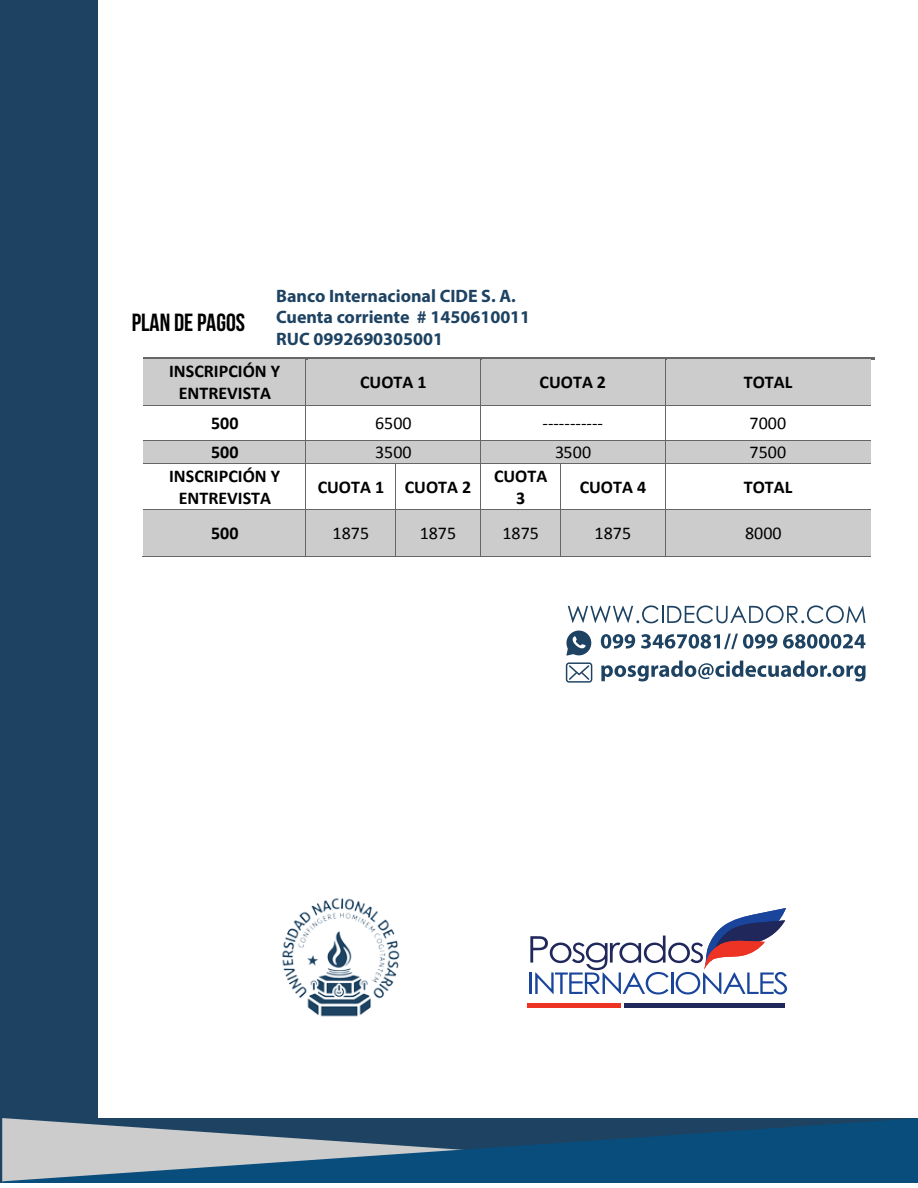
<style>
.page{position:relative;width:918px;height:1188px;background:#fff}
.page>*{position:absolute;margin:0;border:0;box-sizing:border-box;transform-origin:0 0}
.t1{font:24.75px "Bebas Neue";color:#000}
.t2{font:700 18px/21.9px "Calibri";color:#000;text-align:center}
.t3{font:700 18px/21.6px "Myriad Pro";color:#1e4362}
.t4{font:18px "Calibri";color:#000}
</style>
<div class="page">
<div style="left:0;top:0;width:98px;height:1183px;background:#1e4362"></div>
<div style="left:144px;top:360px;width:8px;height:44px;background:#ccc"></div>
<div style="left:298px;top:360px;width:8px;height:44px;background:#ccc"></div>
<hr style="left:144px;top:404px;width:162px;height:1px;background:#ccc">
<div style="left:152px;top:360px;width:146px;height:22px;background:#ccc"></div>
<div style="left:152px;top:382px;width:146px;height:22px;background:#ccc"></div>
<div style="left:306px;top:360px;width:175px;height:11px;background:#ccc"></div>
<div style="left:306px;top:371px;width:8px;height:22px;background:#ccc"></div>
<div style="left:473px;top:371px;width:8px;height:22px;background:#ccc"></div>
<div style="left:306px;top:393px;width:175px;height:12px;background:#ccc"></div>
<div style="left:314px;top:371px;width:159px;height:22px;background:#ccc"></div>
<div style="left:481px;top:360px;width:184px;height:11px;background:#ccc"></div>
<div style="left:481px;top:371px;width:8px;height:22px;background:#ccc"></div>
<div style="left:657px;top:371px;width:8px;height:22px;background:#ccc"></div>
<div style="left:481px;top:393px;width:184px;height:12px;background:#ccc"></div>
<div style="left:489px;top:371px;width:168px;height:22px;background:#ccc"></div>
<div style="left:665px;top:360px;width:206px;height:11px;background:#ccc"></div>
<div style="left:665px;top:371px;width:8px;height:22px;background:#ccc"></div>
<div style="left:863px;top:371px;width:8px;height:22px;background:#ccc"></div>
<div style="left:665px;top:393px;width:206px;height:12px;background:#ccc"></div>
<div style="left:673px;top:371px;width:190px;height:22px;background:#ccc"></div>
<hr style="left:144px;top:357px;width:162px;height:3px;background:#666">
<hr style="left:308px;top:357px;width:173px;height:3px;background:#666">
<hr style="left:483px;top:357px;width:182px;height:3px;background:#666">
<hr style="left:667px;top:357px;width:204px;height:3px;background:#666">
<hr style="left:306px;top:360px;width:1px;height:45px;background:#666">
<hr style="left:481px;top:360px;width:1px;height:45px;background:#666">
<hr style="left:665px;top:360px;width:1px;height:45px;background:#666">
<hr style="left:144px;top:405px;width:162px;height:1px;background:#666">
<hr style="left:306px;top:405px;width:175px;height:1px;background:#666">
<hr style="left:481px;top:405px;width:184px;height:1px;background:#666">
<hr style="left:665px;top:405px;width:206px;height:1px;background:#666">
<hr style="left:306px;top:405px;width:1px;height:36px;background:#666">
<hr style="left:481px;top:405px;width:1px;height:36px;background:#666">
<hr style="left:665px;top:405px;width:1px;height:36px;background:#666">
<div style="left:144px;top:441px;width:8px;height:22px;background:#ccc"></div>
<div style="left:298px;top:441px;width:8px;height:22px;background:#ccc"></div>
<div style="left:152px;top:441px;width:146px;height:22px;background:#ccc"></div>
<div style="left:306px;top:441px;width:8px;height:22px;background:#ccc"></div>
<div style="left:473px;top:441px;width:8px;height:22px;background:#ccc"></div>
<div style="left:314px;top:441px;width:159px;height:22px;background:#ccc"></div>
<div style="left:481px;top:441px;width:8px;height:22px;background:#ccc"></div>
<div style="left:657px;top:441px;width:8px;height:22px;background:#ccc"></div>
<div style="left:489px;top:441px;width:168px;height:22px;background:#ccc"></div>
<div style="left:665px;top:441px;width:8px;height:22px;background:#ccc"></div>
<div style="left:863px;top:441px;width:8px;height:22px;background:#ccc"></div>
<div style="left:673px;top:441px;width:190px;height:22px;background:#ccc"></div>
<hr style="left:144px;top:441px;width:162px;height:1px;background:#666">
<hr style="left:306px;top:441px;width:175px;height:1px;background:#666">
<hr style="left:481px;top:441px;width:184px;height:1px;background:#666">
<hr style="left:665px;top:441px;width:206px;height:1px;background:#666">
<hr style="left:144px;top:463px;width:162px;height:1px;background:#666">
<hr style="left:306px;top:463px;width:90px;height:1px;background:#666">
<hr style="left:396px;top:463px;width:85px;height:1px;background:#666">
<hr style="left:481px;top:463px;width:80px;height:1px;background:#666">
<hr style="left:561px;top:463px;width:104px;height:1px;background:#666">
<svg style="left:665px;top:442px;width:1px;height:21px"></svg>
<hr style="left:665px;top:463px;width:206px;height:1px;background:#666">
<hr style="left:306px;top:463px;width:1px;height:47px;background:#666">
<hr style="left:396px;top:463px;width:1px;height:47px;background:#666">
<hr style="left:481px;top:463px;width:1px;height:47px;background:#666">
<hr style="left:561px;top:463px;width:1px;height:47px;background:#666">
<hr style="left:665px;top:463px;width:1px;height:47px;background:#666">
<div style="left:144px;top:510px;width:162px;height:12px;background:#ccc"></div>
<div style="left:144px;top:522px;width:8px;height:22px;background:#ccc"></div>
<div style="left:298px;top:522px;width:8px;height:22px;background:#ccc"></div>
<div style="left:144px;top:544px;width:162px;height:13px;background:#ccc"></div>
<div style="left:152px;top:522px;width:146px;height:22px;background:#ccc"></div>
<div style="left:306px;top:510px;width:90px;height:12px;background:#ccc"></div>
<div style="left:306px;top:522px;width:8px;height:22px;background:#ccc"></div>
<div style="left:387px;top:522px;width:9px;height:22px;background:#ccc"></div>
<div style="left:306px;top:544px;width:90px;height:13px;background:#ccc"></div>
<div style="left:314px;top:522px;width:73px;height:22px;background:#ccc"></div>
<div style="left:396px;top:510px;width:85px;height:12px;background:#ccc"></div>
<div style="left:396px;top:522px;width:8px;height:22px;background:#ccc"></div>
<div style="left:473px;top:522px;width:8px;height:22px;background:#ccc"></div>
<div style="left:396px;top:544px;width:85px;height:13px;background:#ccc"></div>
<div style="left:404px;top:522px;width:69px;height:22px;background:#ccc"></div>
<div style="left:481px;top:510px;width:80px;height:12px;background:#ccc"></div>
<div style="left:481px;top:522px;width:8px;height:22px;background:#ccc"></div>
<div style="left:553px;top:522px;width:8px;height:22px;background:#ccc"></div>
<div style="left:481px;top:544px;width:80px;height:13px;background:#ccc"></div>
<div style="left:489px;top:522px;width:64px;height:22px;background:#ccc"></div>
<div style="left:561px;top:510px;width:104px;height:12px;background:#ccc"></div>
<div style="left:561px;top:522px;width:8px;height:22px;background:#ccc"></div>
<div style="left:657px;top:522px;width:8px;height:22px;background:#ccc"></div>
<div style="left:561px;top:544px;width:104px;height:13px;background:#ccc"></div>
<div style="left:569px;top:522px;width:88px;height:22px;background:#ccc"></div>
<div style="left:665px;top:510px;width:206px;height:12px;background:#ccc"></div>
<div style="left:665px;top:522px;width:8px;height:22px;background:#ccc"></div>
<div style="left:863px;top:522px;width:8px;height:22px;background:#ccc"></div>
<div style="left:665px;top:544px;width:206px;height:13px;background:#ccc"></div>
<div style="left:673px;top:522px;width:190px;height:22px;background:#ccc"></div>
<hr style="left:144px;top:510px;width:162px;height:1px;background:#666">
<hr style="left:306px;top:510px;width:90px;height:1px;background:#666">
<hr style="left:396px;top:510px;width:85px;height:1px;background:#666">
<hr style="left:481px;top:510px;width:80px;height:1px;background:#666">
<hr style="left:561px;top:510px;width:104px;height:1px;background:#666">
<hr style="left:665px;top:510px;width:206px;height:1px;background:#666">
<hr style="left:142px;top:557px;width:164px;height:1px;background:#666">
<hr style="left:306px;top:510px;width:1px;height:47px;background:#666">
<hr style="left:306px;top:557px;width:90px;height:1px;background:#666">
<hr style="left:396px;top:510px;width:1px;height:47px;background:#666">
<hr style="left:396px;top:557px;width:85px;height:1px;background:#666">
<hr style="left:481px;top:510px;width:1px;height:47px;background:#666">
<hr style="left:481px;top:557px;width:80px;height:1px;background:#666">
<hr style="left:561px;top:510px;width:1px;height:47px;background:#666">
<hr style="left:561px;top:557px;width:104px;height:1px;background:#666">
<hr style="left:665px;top:510px;width:1px;height:47px;background:#666">
<hr style="left:665px;top:557px;width:206px;height:1px;background:#666">
<svg style="left:568px;top:605px;width:297px;height:18px"></svg>
<svg style="left:566px;top:662px;width:26px;height:21px"></svg>
<svg style="left:601px;top:634px;width:34px;height:15px"></svg>
<svg style="left:641px;top:634px;width:136px;height:15px"></svg>
<svg style="left:783px;top:634px;width:82px;height:15px"></svg>
<svg style="left:601px;top:661px;width:265px;height:20px"></svg>
<svg style="left:566px;top:630px;width:26px;height:26px"></svg>
<img style="left:282px;top:898px;width:118px;height:119px">
<hr style="left:529px;top:972px;width:3px;height:22px;background:#1a459c">
<svg style="left:530px;top:908px;width:257px;height:87px"></svg>
<div style="left:527px;top:1003px;width:94px;height:5px;background:#ed3424"></div>
<div style="left:624px;top:1003px;width:161px;height:5px;background:#20275b"></div>
<svg style="left:2px;top:1118px;width:916px;height:65px;background:#3d6989"></svg>
<p class="t3" style="left:276px;top:284px;width:256px">Banco Internacional CIDE S. A.<br>Cuenta corriente # 1450610011<br>RUC 0992690305001</p>
<h1 class="t1" style="left:132px;top:309px;width:115px">PLAN DE PAGOS</h1>
<p class="t2" style="left:169px;top:360px;width:113px">INSCRIPCIÓN Y<br>ENTREVISTA</p>
<p class="t2" style="left:360px;top:371px;width:68px">CUOTA 1</p>
<p class="t2" style="left:540px;top:371px;width:68px">CUOTA 2</p>
<p class="t2" style="left:744px;top:371px;width:50px">TOTAL</p>
<p class="t2" style="left:211px;top:412px;width:29px">500</p>
<p class="t4" style="left:375px;top:412px;width:38px">6500</p>
<p class="t4" style="left:542px;top:412px;width:62px">-----------</p>
<p class="t4" style="left:750px;top:412px;width:38px">7000</p>
<p class="t2" style="left:211px;top:441px;width:29px">500</p>
<p class="t4" style="left:375px;top:441px;width:38px">3500</p>
<p class="t4" style="left:555px;top:441px;width:38px">3500</p>
<p class="t4" style="left:750px;top:441px;width:38px">7500</p>
<p class="t2" style="left:169px;top:465px;width:113px">INSCRIPCIÓN Y<br>ENTREVISTA</p>
<p class="t2" style="left:318px;top:476px;width:155px">CUOTA 1 CUOTA 2</p>
<p class="t2" style="left:494px;top:465px;width:55px">CUOTA<br>3</p>
<p class="t2" style="left:580px;top:476px;width:68px">CUOTA 4</p>
<p class="t2" style="left:744px;top:476px;width:50px">TOTAL</p>
<p class="t2" style="left:211px;top:522px;width:29px">500</p>
<p class="t4" style="left:333px;top:522px;width:38px">1875</p>
<p class="t4" style="left:420px;top:522px;width:38px">1875</p>
<p class="t4" style="left:502px;top:522px;width:38px">1875</p>
<p class="t4" style="left:595px;top:522px;width:38px">1875</p>
<p class="t4" style="left:745px;top:522px;width:38px">8000</p>
</div>
